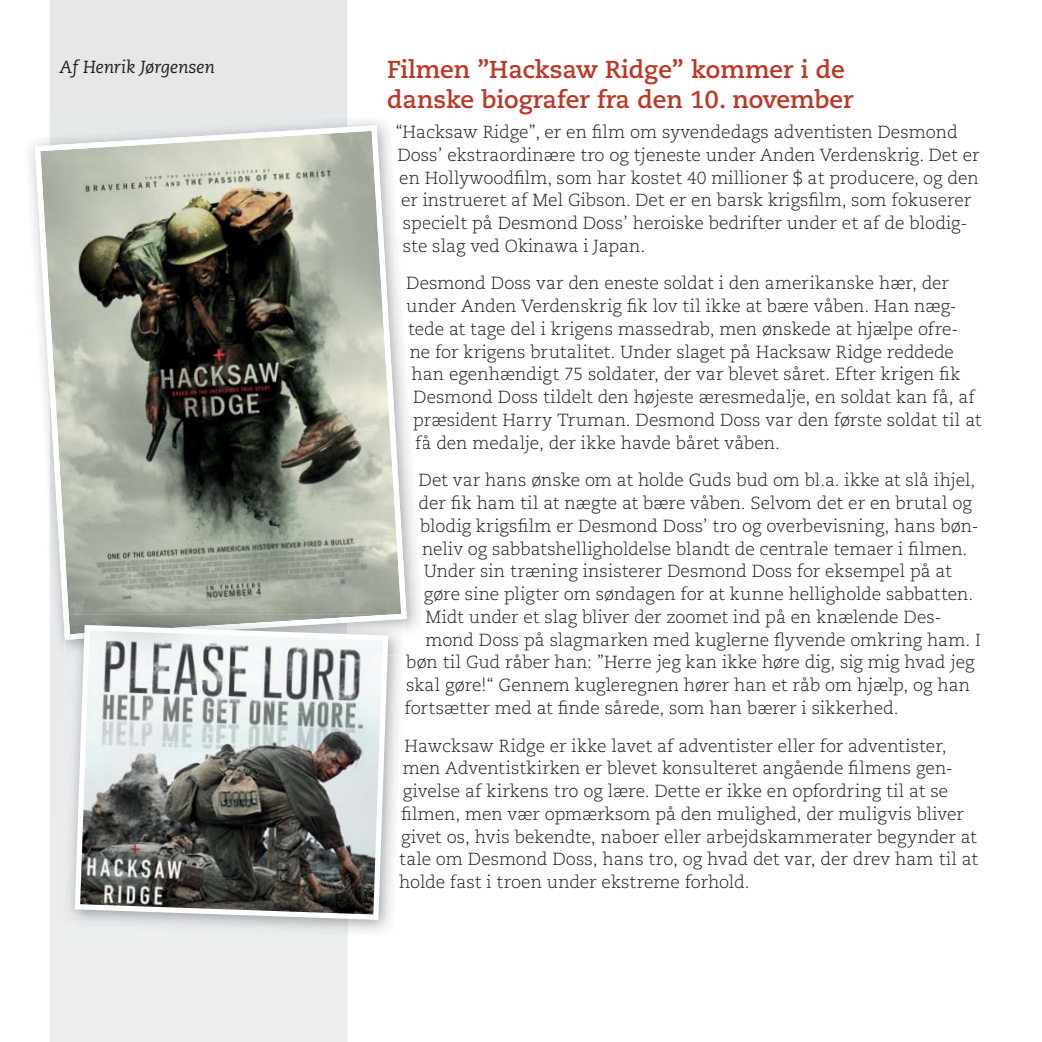
<style>
.page{position:relative;width:1042px;height:1042px;background:#fff}
.page>*{position:absolute;margin:0;border:0;box-sizing:border-box;transform-origin:0 0}
.t1{font:700 24.5px/29.4px "Caecilia LT Std";color:#bb3827}
.t2{font:300 17.5px/22.8px "Caecilia LT Std";color:#231f20}
.t3{font:italic 17.5px "Caecilia LT Std";color:#231f20}
</style>
<div class="page">
<div style="left:50px;top:0;width:297px;height:1042px;background:#e9eaeb"></div>
<img style="left:30px;top:115px;width:316px;height:540px">
<svg style="left:35px;top:125px;width:372px;height:515px"></svg>
<img style="left:65px;top:655px;width:335px;height:281px">
<img style="left:399px;top:874px;width:1px;height:14px">
<img style="left:65px;top:615px;width:339px;height:25px">
<svg style="left:72px;top:622px;width:319px;height:300px"></svg>
<p class="t3" style="left:60px;top:58px;width:157px">Af Henrik Jørgensen</p>
<h1 class="t1" style="left:387px;top:56px;width:468px">Filmen ”Hacksaw Ridge” kommer i de danske biografer fra den 10. november</h1>
<p class="t2" style="left:396px;top:121px;width:564px">“Hacksaw Ridge”, er en film om syvendedags adventisten Desmond</p>
<p class="t2" style="left:397px;top:144px;width:584px">Doss’ ekstraordinære tro og tjeneste under Anden Verdenskrig. Det er</p>
<p class="t2" style="left:399px;top:167px;width:581px">en Hollywoodfilm, som har kostet 40 millioner $ at producere, og den</p>
<p class="t2" style="left:401px;top:190px;width:572px">er instrueret af Mel Gibson. Det er en barsk krigsfilm, som fokuserer</p>
<p class="t2" style="left:403px;top:212px;width:566px">specielt på Desmond Doss’ heroiske bedrifter under et af de blodig-</p>
<p class="t2" style="left:403px;top:235px;width:244px">ste slag ved Okinawa i Japan.</p>
<p class="t2" style="left:406px;top:273px;width:544px">Desmond Doss var den eneste soldat i den amerikanske hær, der</p>
<p class="t2" style="left:406px;top:296px;width:552px">under Anden Verdenskrig fik lov til ikke at bære våben. Han næg-</p>
<p class="t2" style="left:408px;top:318px;width:552px">tede at tage del i krigens massedrab, men ønskede at hjælpe ofre-</p>
<p class="t2" style="left:410px;top:341px;width:546px">ne for krigens brutalitet. Under slaget på Hacksaw Ridge reddede</p>
<p class="t2" style="left:411px;top:364px;width:550px">han egenhændigt 75 soldater, der var blevet såret. Efter krigen fik</p>
<p class="t2" style="left:413px;top:387px;width:563px">Desmond Doss tildelt den højeste æresmedalje, en soldat kan få, af</p>
<p class="t2" style="left:413px;top:409px;width:570px">præsident Harry Truman. Desmond Doss var den første soldat til at</p>
<p class="t2" style="left:415px;top:432px;width:366px">få den medalje, der ikke havde båret våben.</p>
<p class="t2" style="left:418px;top:470px;width:558px">Det var hans ønske om at holde Guds bud om bl.a. ikke at slå ihjel,</p>
<p class="t2" style="left:418px;top:492px;width:555px">der fik ham til at nægte at bære våben. Selvom det er en brutal og</p>
<p class="t2" style="left:420px;top:515px;width:560px">blodig krigsfilm er Desmond Doss’ tro og overbevisning, hans bøn-</p>
<p class="t2" style="left:422px;top:538px;width:547px">neliv og sabbatshelligholdelse blandt de centrale temaer i filmen.</p>
<p class="t2" style="left:424px;top:561px;width:529px">Under sin træning insisterer Desmond Doss for eksempel på at</p>
<p class="t2" style="left:424px;top:583px;width:551px">gøre sine pligter om søndagen for at kunne helligholde sabbatten.</p>
<p class="t2" style="left:425px;top:606px;width:517px">Midt under et slag bliver der zoomet ind på en knælende Des-</p>
<p class="t2" style="left:425px;top:629px;width:557px">mond Doss på slagmarken med kuglerne flyvende omkring ham. I</p>
<p class="t2" style="left:406px;top:652px;width:570px">bøn til Gud råber han: ”Herre jeg kan ikke høre dig, sig mig hvad jeg</p>
<p class="t2" style="left:406px;top:674px;width:565px">skal gøre!“ Gennem kugleregnen hører han et råb om hjælp, og han</p>
<p class="t2" style="left:404px;top:697px;width:496px">fortsætter med at finde sårede, som han bærer i sikkerhed.</p>
<p class="t2" style="left:399px;top:735px;width:580px">Hawcksaw Ridge er ikke lavet af adventister eller for adventister, men Adventistkirken er blevet konsulteret angående filmens gen&shy;givelse af kirkens tro og lære. Dette er ikke en opfordring til at se filmen, men vær opmærksom på den mulighed, der muligvis bliver givet os, hvis bekendte, naboer eller arbejdskammerater begynder at tale om Desmond Doss, hans tro, og hvad det var, der drev ham til at holde fast i troen under ekstreme forhold.</p>
</div>
